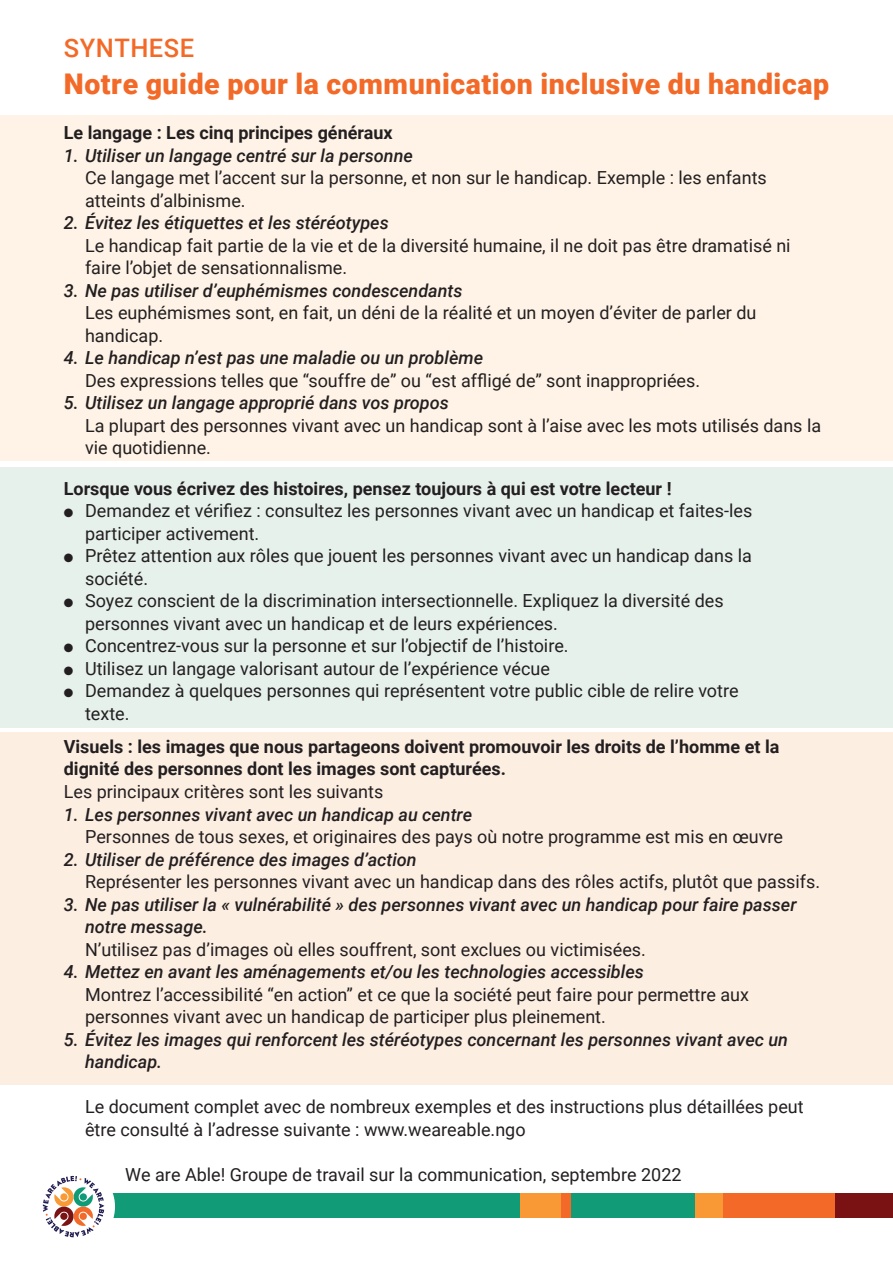
<style>
.page{position:relative;width:893px;height:1263px;background:#fff}
.page>*{position:absolute;margin:0;border:0;box-sizing:border-box;transform-origin:0 0}
.t1{font:900 28.5px "Roboto";letter-spacing:.02em;color:#f36a28}
.t2{font:500 25.5px "Roboto";letter-spacing:.02em;color:#f36a28}
.t3{font:18px/22.5px "Roboto";color:#231f20}
.t4{font:italic 500 18px/22.5px "Roboto";color:#231f20}
.t5{font:700 18px/22.5px "Roboto";color:#231f20}
</style>
<div class="page">
<div style="left:69px;top:1193px;width:626px;height:24px;background:#129b77"></div>
<div style="left:32px;top:1165px;width:83px;height:83px;background:#fff;border-radius:50%"></div>
<svg style="left:43px;top:1176px;width:61px;height:61px"></svg>
<div style="left:695px;top:1193px;width:28px;height:24px;background:#f89935"></div>
<div style="left:561px;top:1193px;width:9px;height:24px;background:#f36a28"></div>
<div style="left:723px;top:1193px;width:112px;height:24px;background:#f36a28"></div>
<div style="left:835px;top:1193px;width:58px;height:24px;background:#7a1113"></div>
<div style="left:520px;top:1193px;width:41px;height:24px;background:#f89935"></div>
<div style="left:0;top:115px;width:893px;height:346px;background:#fef3e6"></div>
<div style="left:0;top:732px;width:893px;height:353px;background:#fdeee2"></div>
<div style="left:0;top:467px;width:893px;height:261px;background:#e7f1ec"></div>
<h2 class="t2" style="left:64px;top:30px;width:132px">SYNTHESE</h2>
<h1 class="t1" style="left:64px;top:64px;width:767px">Notre guide pour la communication inclusive du handicap</h1>
<p class="t5" style="left:64px;top:121px;width:330px">Le langage : Les cinq principes généraux</p>
<p class="t4" style="left:64px;top:144px;width:351px">1. Utiliser un langage centré sur la personne</p>
<p class="t3" style="left:85px;top:166px;width:683px">Ce langage met l’accent sur la personne, et non sur le handicap. Exemple : les enfants atteints d’albinisme.</p>
<p class="t4" style="left:64px;top:211px;width:327px">2. Évitez les étiquettes et les stéréotypes</p>
<p class="t3" style="left:85px;top:234px;width:707px">Le handicap fait partie de la vie et de la diversité humaine, il ne doit pas être dramatisé ni faire l’objet de sensationnalisme.</p>
<p class="t4" style="left:64px;top:279px;width:400px">3. Ne pas utiliser d’euphémismes condescendants</p>
<p class="t3" style="left:85px;top:301px;width:673px">Les euphémismes sont, en fait, un déni de la réalité et un moyen d’éviter de parler du handicap.</p>
<p class="t4" style="left:64px;top:346px;width:421px">4. Le handicap n’est pas une maladie ou un problème</p>
<p class="t3" style="left:85px;top:369px;width:617px">Des expressions telles que “souffre de” ou “est affligé de” sont inappropriées.</p>
<p class="t4" style="left:64px;top:391px;width:387px">5. Utilisez un langage approprié dans vos propos</p>
<p class="t3" style="left:85px;top:414px;width:738px">La plupart des personnes vivant avec un handicap sont à l’aise avec les mots utilisés dans la vie quotidienne.</p>
<p class="t5" style="left:64px;top:477px;width:609px">Lorsque vous écrivez des histoires, pensez toujours à qui est votre lecteur !</p>
<p class="t3" style="left:85px;top:499px;width:669px;text-indent:-21px">● Demandez et vérifiez : consultez les personnes vivant avec un handicap et faites-les participer activement.</p>
<p class="t3" style="left:85px;top:544px;width:668px;text-indent:-21px">● Prêtez attention aux rôles que jouent les personnes vivant avec un handicap dans la société.</p>
<p class="t3" style="left:85px;top:589px;width:640px;text-indent:-21px">● Soyez conscient de la discrimination intersectionnelle. Expliquez la diversité des personnes vivant avec un handicap et de leurs expériences.</p>
<p class="t3" style="left:64px;top:634px;width:506px">● Concentrez-vous sur la personne et sur l’objectif de l’histoire.</p>
<p class="t3" style="left:64px;top:657px;width:488px">● Utilisez un langage valorisant autour de l’expérience vécue</p>
<p class="t3" style="left:85px;top:679px;width:655px;text-indent:-21px">● Demandez à quelques personnes qui représentent votre public cible de relire votre texte.</p>
<p class="t5" style="left:64px;top:735px;width:717px">Visuels : les images que nous partageons doivent promouvoir les droits de l’homme et la dignité des personnes dont les images sont capturées.</p>
<p class="t3" style="left:64px;top:780px;width:321px">Les principaux critères sont les suivants</p>
<p class="t4" style="left:64px;top:802px;width:410px">1. Les personnes vivant avec un handicap au centre</p>
<p class="t3" style="left:85px;top:825px;width:699px">Personnes de tous sexes, et originaires des pays où notre programme est mis en œuvre</p>
<p class="t4" style="left:64px;top:847px;width:354px">2. Utiliser de préférence des images d’action</p>
<p class="t3" style="left:85px;top:870px;width:737px">Représenter les personnes vivant avec un handicap dans des rôles actifs, plutôt que passifs.</p>
<p class="t4" style="left:85px;top:892px;width:713px;text-indent:-21px">3. Ne pas utiliser la « vulnérabilité » des personnes vivant avec un handicap pour faire passer notre message.</p>
<p class="t3" style="left:85px;top:937px;width:562px">N’utilisez pas d’images où elles souffrent, sont exclues ou victimisées.</p>
<p class="t4" style="left:64px;top:960px;width:582px">4. Mettez en avant les aménagements et/ou les technologies accessibles</p>
<p class="t3" style="left:85px;top:982px;width:666px">Montrez l’accessibilité “en action” et ce que la société peut faire pour permettre aux personnes vivant avec un handicap de participer plus pleinement.</p>
<p class="t4" style="left:85px;top:1027px;width:704px;text-indent:-21px">5. Évitez les images qui renforcent les stéréotypes concernant les personnes vivant avec un handicap.</p>
<p class="t3" style="left:85px;top:1095px;width:720px">Le document complet avec de nombreux exemples et des instructions plus détaillées peut être consulté à l’adresse suivante : www.weareable.ngo</p>
<p class="t3" style="left:125px;top:1162px;width:558px">We are Able! Groupe de travail sur la communication, septembre 2022</p>
</div>
